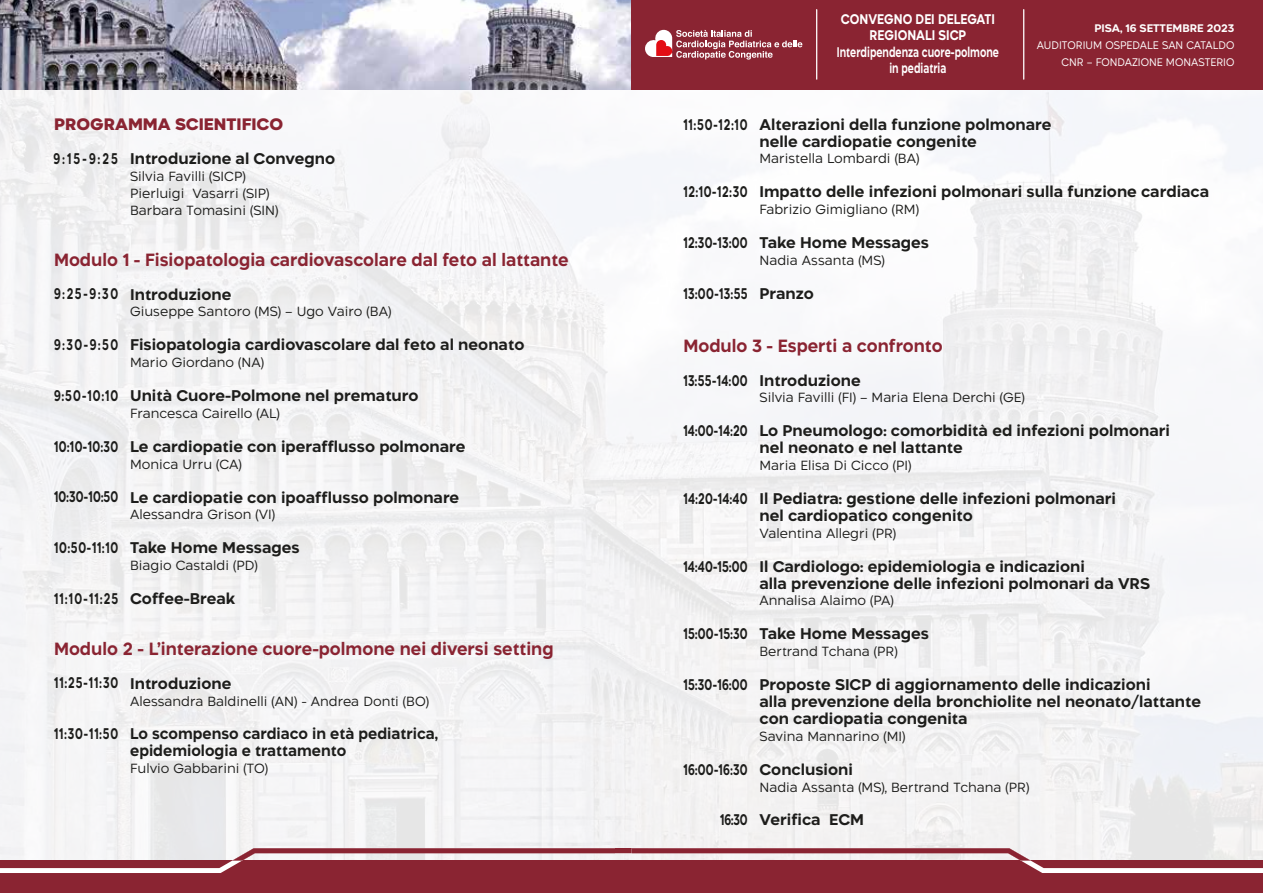
<style>
.page{position:relative;width:1263px;height:893px;background:#fff}
.page>*{position:absolute;margin:0;border:0;box-sizing:border-box;transform-origin:0 0}
.t1{font:700 16.95px "Aftika";color:#8a2432;scale:.95 1}
.t2{font:800 15.9px "Aftika";color:#8a2432}
.t3{font:700 14.85px/17px "Aftika";color:#1d1d1b}
.t4{font:700 14.85px "Aftika";color:#1d1d1b;scale:.71 1}
.t5{font:700 14.85px/17px "Aftika";color:#1d1d1b;scale:.95 1}
.t6{font:700 13.35px/16.5px "Aftika";color:#fff;text-align:center;scale:.84 1}
.t7{font:300 12.75px/17px "Aftika";color:#1d1d1b}
.t8{font:300 10.5px/17px "Aftika";color:#fff;text-align:right;scale:.94 1}
.t9{font:700 10.5px "Aftika";color:#fff}
</style>
<div class="page">
<svg style="left:0;top:0;width:631px;height:90px;background:#a3a2af"></svg>
<div style="left:0;top:861px;width:631px;height:32px;background:#8a2432"></div>
<div style="left:631px;top:0;width:632px;height:90px;background:#8a2432"></div>
<svg style="left:0;top:20px;width:1025px;height:40px"></svg>
<hr style="left:816px;top:10px;width:1px;height:69px;background:#fff">
<hr style="left:1023px;top:10px;width:1px;height:69px;background:#fff">
<div style="left:631px;top:861px;width:632px;height:32px;background:#8a2432"></div>
<svg style="left:0;top:848px;width:1263px;height:25px"></svg>
<p class="t2" style="left:54px;top:115px;width:231px">PROGRAMMA SCIENTIFICO</p>
<p class="t3" style="left:130px;top:151px;width:207px">Introduzione al Convegno</p>
<p class="t7" style="left:130px;top:169px;width:150px">Silvia Favilli (SICP)<br>Pierluigi Vasarri (SIP)<br>Barbara Tomasini (SIN)</p>
<p class="t1" style="left:54px;top:249px;width:543px">Modulo 1 - Fisiopatologia cardiovascolare dal feto al lattante</p>
<p class="t3" style="left:130px;top:286px;width:103px">Introduzione</p>
<p class="t7" style="left:130px;top:304px;width:263px">Giuseppe Santoro (MS) – Ugo Vairo (BA)</p>
<p class="t3" style="left:130px;top:337px;width:396px">Fisiopatologia cardiovascolare dal feto al neonato</p>
<p class="t7" style="left:130px;top:355px;width:136px">Mario Giordano (NA)</p>
<p class="t3" style="left:130px;top:388px;width:290px">Unità Cuore-Polmone nel prematuro</p>
<p class="t7" style="left:130px;top:405px;width:151px">Francesca Cairello (AL)</p>
<p class="t3" style="left:130px;top:439px;width:337px">Le cardiopatie con iperafflusso polmonare</p>
<p class="t7" style="left:130px;top:456px;width:113px">Monica Urru (CA)</p>
<p class="t3" style="left:130px;top:489px;width:331px">Le cardiopatie con ipoafflusso polmonare</p>
<p class="t7" style="left:130px;top:507px;width:147px">Alessandra Grison (VI)</p>
<p class="t3" style="left:130px;top:540px;width:171px">Take Home Messages</p>
<p class="t7" style="left:130px;top:558px;width:129px">Biagio Castaldi (PD)</p>
<p class="t3" style="left:130px;top:591px;width:107px">Coffee-Break</p>
<p class="t1" style="left:54px;top:638px;width:527px">Modulo 2 - L’interazione cuore-polmone nei diversi setting</p>
<p class="t3" style="left:130px;top:675px;width:103px">Introduzione</p>
<p class="t7" style="left:130px;top:693px;width:300px">Alessandra Baldinelli (AN) - Andrea Donti (BO)</p>
<p class="t5" style="left:130px;top:726px;width:326px">Lo scompenso cardiaco in età pediatrica, epidemiologia e trattamento</p>
<p class="t7" style="left:130px;top:761px;width:140px">Fulvio Gabbarini (TO)</p>
<p class="t4" style="left:54px;top:150px;width:92px">9:15-9:25</p>
<p class="t4" style="left:54px;top:285px;width:92px">9:25-9:30</p>
<p class="t4" style="left:54px;top:336px;width:92px">9:30-9:50</p>
<p class="t4" style="left:54px;top:386px;width:92px">9:50-10:10</p>
<p class="t4" style="left:54px;top:437px;width:92px">10:10-10:30</p>
<p class="t4" style="left:54px;top:488px;width:92px">10:30-10:50</p>
<p class="t4" style="left:54px;top:539px;width:92px">10:50-11:10</p>
<p class="t4" style="left:54px;top:589px;width:92px">11:10-11:25</p>
<p class="t4" style="left:54px;top:674px;width:92px">11:25-11:30</p>
<p class="t4" style="left:54px;top:725px;width:92px">11:30-11:50</p>
<p class="t6" style="left:837px;top:11px;width:194px">CONVEGNO DEI DELEGATI<br>REGIONALI SICP<br>Interdipendenza cuore-polmone in pediatria</p>
<p class="t9" style="left:1094px;top:22px;width:141px">PISA, 16 SETTEMBRE 2023</p>
<p class="t8" style="left:1037px;top:37px;width:212px">AUDITORIUM OSPEDALE SAN CATALDO<br>CNR – FONDAZIONE MONASTERIO</p>
<p class="t3" style="left:759px;top:116px;width:293px">Alterazioni della funzione polmonare nelle cardiopatie congenite</p>
<p class="t7" style="left:759px;top:151px;width:161px">Maristella Lombardi (BA)</p>
<p class="t3" style="left:759px;top:184px;width:451px">Impatto delle infezioni polmonari sulla funzione cardiaca</p>
<p class="t7" style="left:759px;top:202px;width:161px">Fabrizio Gimigliano (RM)</p>
<p class="t3" style="left:759px;top:235px;width:171px">Take Home Messages</p>
<p class="t7" style="left:759px;top:252px;width:127px">Nadia Assanta (MS)</p>
<p class="t3" style="left:759px;top:285px;width:56px">Pranzo</p>
<p class="t4" style="left:683px;top:115px;width:92px">11:50-12:10</p>
<p class="t4" style="left:683px;top:183px;width:92px">12:10-12:30</p>
<p class="t4" style="left:683px;top:234px;width:92px">12:30-13:00</p>
<p class="t4" style="left:683px;top:284px;width:92px">13:00-13:55</p>
<p class="t1" style="left:683px;top:335px;width:274px">Modulo 3 - Esperti a confronto</p>
<p class="t3" style="left:759px;top:372px;width:103px">Introduzione</p>
<p class="t7" style="left:759px;top:390px;width:267px">Silvia Favilli (FI) – Maria Elena Derchi (GE)</p>
<p class="t3" style="left:759px;top:423px;width:412px">Lo Pneumologo: comorbidità ed infezioni polmonari nel neonato e nel lattante</p>
<p class="t7" style="left:759px;top:458px;width:153px">Maria Elisa Di Cicco (PI)</p>
<p class="t3" style="left:759px;top:491px;width:358px">Il Pediatra: gestione delle infezioni polmonari nel cardiopatico congenito</p>
<p class="t7" style="left:759px;top:525px;width:138px">Valentina Allegri (PR)</p>
<p class="t3" style="left:759px;top:558px;width:392px">Il Cardiologo: epidemiologia e indicazioni<br>alla prevenzione delle infezioni polmonari da VRS</p>
<p class="t7" style="left:759px;top:593px;width:136px">Annalisa Alaimo (PA)</p>
<p class="t3" style="left:759px;top:626px;width:171px">Take Home Messages</p>
<p class="t7" style="left:759px;top:644px;width:140px">Bertrand Tchana (PR)</p>
<p class="t3" style="left:759px;top:677px;width:443px">Proposte SICP di aggiornamento delle indicazioni<br>alla prevenzione della bronchiolite nel neonato/lattante con cardiopatia congenita</p>
<p class="t7" style="left:759px;top:728px;width:147px">Savina Mannarino (MI)</p>
<p class="t3" style="left:759px;top:761px;width:95px">Conclusioni</p>
<p class="t7" style="left:759px;top:779px;width:271px">Nadia Assanta (MS), Bertrand Tchana (PR)</p>
<p class="t3" style="left:759px;top:812px;width:106px">Verifica ECM</p>
<p class="t4" style="left:683px;top:371px;width:92px">13:55-14:00</p>
<p class="t4" style="left:683px;top:422px;width:92px">14:00-14:20</p>
<p class="t4" style="left:683px;top:490px;width:92px">14:20-14:40</p>
<p class="t4" style="left:683px;top:557px;width:92px">14:40-15:00</p>
<p class="t4" style="left:683px;top:625px;width:92px">15:00-15:30</p>
<p class="t4" style="left:683px;top:676px;width:92px">15:30-16:00</p>
<p class="t4" style="left:683px;top:760px;width:92px">16:00-16:30</p>
<p class="t4" style="left:720px;top:811px;width:41px">16:30</p>
</div>
